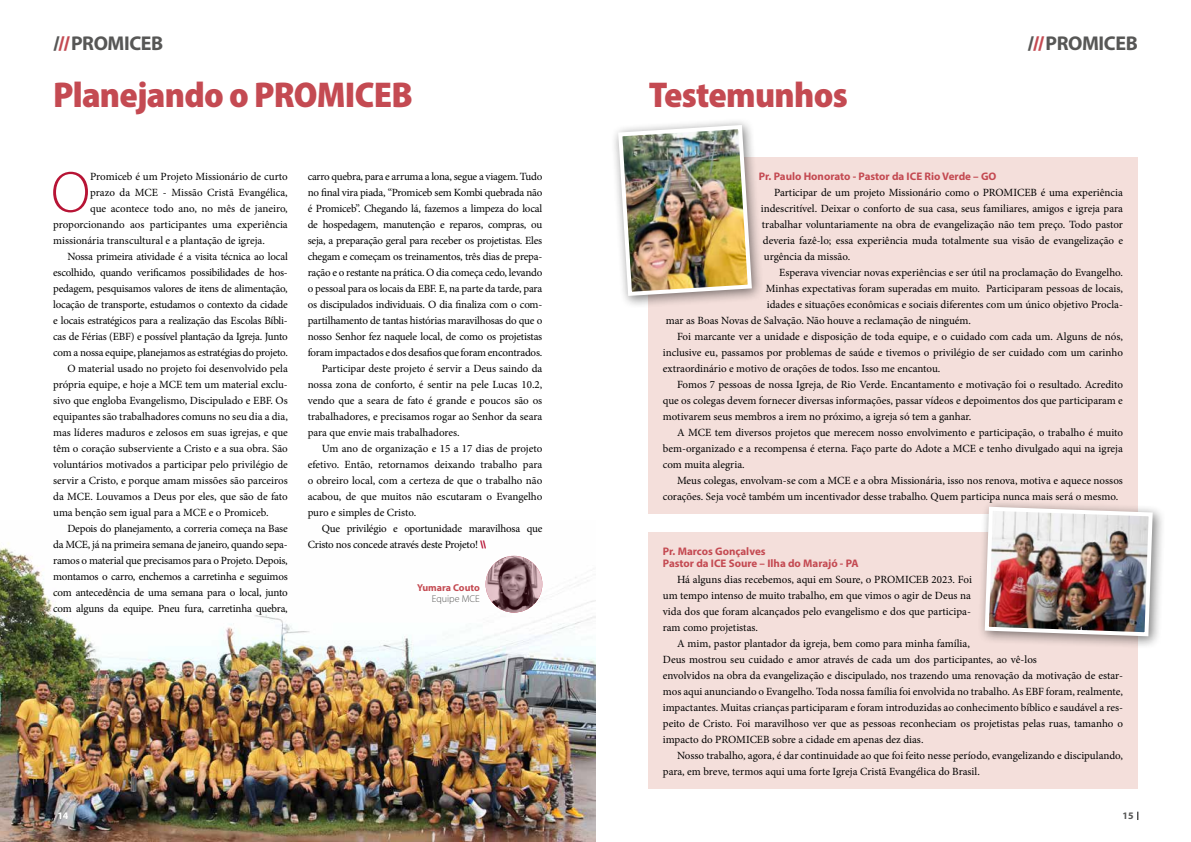
<style>
.page{position:relative;width:1191px;height:842px;background:#fff}
.page>*{position:absolute;margin:0;border:0;box-sizing:border-box;transform-origin:0 0}
.t1{font:300 58.5px "Myriad Pro";color:#b71435}
.t2{font:900 semi-condensed 36px "Myriad Pro";letter-spacing:-.02em;color:#c44a52}
.t3{font:700 20px "Myriad Pro";letter-spacing:-.02em;color:#575756}
.t4{font:11px/16px "Minion Pro";letter-spacing:-.005em;color:#000;text-align:justify}
.t5{font:700 11px/12px "Myriad Pro";color:#c44a52}
.t6{font:11px "Minion Pro";letter-spacing:-.025em;color:#000}
.t7{font:700 10px "Myriad Pro";color:#c44a52}
.t8{font:300 10px "Myriad Pro";color:#575756}
.t9{font:700 10px "Myriad Pro";color:#fff}
.t10{font:700 10px "Myriad Pro";color:#575756}
.s1{font-weight:900}
.s2{font-weight:900;color:#c44a52}
.s3{font-family:"Myriad Pro";font-weight:900;color:#b71435}
</style>
<div class="page">
<img style="left:0;top:543px;width:595px;height:299px">
<div style="left:648px;top:532px;width:489px;height:257px;background:#f4dfdb"></div>
<div style="left:648px;top:157px;width:489px;height:357px;background:#f4dfdb"></div>
<img style="left:485px;top:556px;width:57px;height:56px">
<div style="left:611px;top:118px;width:153px;height:190px;background:#000;opacity:.5"></div>
<img style="left:616px;top:123px;width:138px;height:175px">
<div style="left:977px;top:499px;width:188px;height:150px;background:#000;opacity:.5"></div>
<img style="left:982px;top:505px;width:172px;height:133px">
<h3 class="t3" style="left:53px;top:30px;width:112px"><span class="s1">/</span><span class="s2">//</span>PROMICEB</h3>
<h3 class="t3" style="left:1027px;top:30px;width:112px"><span class="s1">/</span><span class="s2">//</span>PROMICEB</h3>
<h2 class="t2" style="left:53px;top:71px;width:361px">Planejando o PROMICEB</h2>
<h2 class="t2" style="left:648px;top:71px;width:200px">Testemunhos</h2>
<h1 class="t1" style="left:51px;top:157px;width:41px">O</h1>
<p class="t4" style="left:90px;top:168px;width:199px">Promiceb é um Projeto Missionário de curto</p>
<p class="t4" style="left:90px;top:184px;width:199px">prazo da MCE - Missão Cristã Evangélica,</p>
<p class="t4" style="left:90px;top:200px;width:199px">que acontece todo ano, no mês de janeiro,</p>
<p class="t4" style="left:53px;top:216px;width:236px">proporcionando aos participantes uma experiência</p>
<p class="t4" style="left:53px;top:232px;width:213px">missionária transcultural e a plantação de igreja.</p>
<p class="t4" style="left:67px;top:248px;width:222px">Nossa primeira atividade é a visita técnica ao local</p>
<p class="t4" style="left:53px;top:264px;width:236px">escolhido, quando verificamos possibilidades de hos-</p>
<p class="t4" style="left:53px;top:280px;width:236px">pedagem, pesquisamos valores de itens de alimentação,</p>
<p class="t4" style="left:53px;top:296px;width:236px">locação de transporte, estudamos o contexto da cidade</p>
<p class="t4" style="left:53px;top:312px;width:236px">e locais estratégicos para a realização das Escolas Bíbli-</p>
<p class="t4" style="left:53px;top:328px;width:236px">cas de Férias (EBF) e possível plantação da Igreja. Junto</p>
<p class="t4" style="left:53px;top:344px;width:236px">com a nossa equipe, planejamos as estratégias do projeto.</p>
<p class="t4" style="left:67px;top:360px;width:222px">O material usado no projeto foi desenvolvido pela</p>
<p class="t4" style="left:53px;top:376px;width:236px">própria equipe, e hoje a MCE tem um material exclu-</p>
<p class="t4" style="left:53px;top:392px;width:236px">sivo que engloba Evangelismo, Discipulado e EBF. Os</p>
<p class="t4" style="left:53px;top:408px;width:236px">equipantes são trabalhadores comuns no seu dia a dia,</p>
<p class="t4" style="left:53px;top:424px;width:236px">mas líderes maduros e zelosos em suas igrejas, e que</p>
<p class="t4" style="left:53px;top:440px;width:236px">têm o coração subserviente a Cristo e a sua obra. São</p>
<p class="t4" style="left:53px;top:456px;width:236px">voluntários motivados a participar pelo privilégio de</p>
<p class="t4" style="left:53px;top:472px;width:236px">servir a Cristo, e porque amam missões são parceiros</p>
<p class="t4" style="left:53px;top:488px;width:236px">da MCE. Louvamos a Deus por eles, que são de fato</p>
<p class="t4" style="left:53px;top:504px;width:217px">uma benção sem igual para a MCE e o Promiceb.</p>
<p class="t4" style="left:67px;top:520px;width:222px">Depois do planejamento, a correria começa na Base</p>
<p class="t4" style="left:53px;top:536px;width:236px">da MCE, já na primeira semana de janeiro, quando sepa-</p>
<p class="t4" style="left:53px;top:552px;width:236px">ramos o material que precisamos para o Projeto. Depois,</p>
<p class="t4" style="left:53px;top:568px;width:236px">montamos o carro, enchemos a carretinha e seguimos</p>
<p class="t4" style="left:53px;top:584px;width:236px">com antecedência de uma semana para o local, junto</p>
<p class="t4" style="left:53px;top:600px;width:236px">com alguns da equipe. Pneu fura, carretinha quebra,</p>
<p class="t4" style="left:308px;top:168px;width:236px">carro quebra, para e arruma a lona, segue a viagem. Tudo</p>
<p class="t4" style="left:308px;top:184px;width:236px">no final vira piada, “Promiceb sem Kombi quebrada não</p>
<p class="t4" style="left:308px;top:200px;width:236px">é Promiceb”. Chegando lá, fazemos a limpeza do local</p>
<p class="t6" style="left:308px;top:217px;width:236px">de hospedagem, manutenção e reparos, compras, ou</p>
<p class="t4" style="left:308px;top:232px;width:236px">seja, a preparação geral para receber os projetistas. Eles</p>
<p class="t4" style="left:308px;top:248px;width:236px">chegam e começam os treinamentos, três dias de prepa-</p>
<p class="t4" style="left:308px;top:264px;width:236px">ração e o restante na prática. O dia começa cedo, levando</p>
<p class="t4" style="left:308px;top:280px;width:236px">o pessoal para os locais da EBF. E, na parte da tarde, para</p>
<p class="t4" style="left:308px;top:296px;width:236px">os discipulados individuais. O dia finaliza com o com-</p>
<p class="t4" style="left:308px;top:312px;width:236px">partilhamento de tantas histórias maravilhosas do que o</p>
<p class="t4" style="left:308px;top:328px;width:236px">nosso Senhor fez naquele local, de como os projetistas</p>
<p class="t4" style="left:308px;top:344px;width:236px">foram impactados e dos desafios que foram encontrados.</p>
<p class="t4" style="left:322px;top:361px;width:222px">Participar deste projeto é servir a Deus saindo da</p>
<p class="t4" style="left:308px;top:377px;width:236px">nossa zona de conforto, é sentir na pele Lucas 10.2,</p>
<p class="t4" style="left:308px;top:393px;width:236px">vendo que a seara de fato é grande e poucos são os</p>
<p class="t4" style="left:308px;top:409px;width:236px">trabalhadores, e precisamos rogar ao Senhor da seara</p>
<p class="t4" style="left:308px;top:425px;width:154px">para que envie mais trabalhadores.</p>
<p class="t4" style="left:322px;top:441px;width:222px">Um ano de organização e 15 a 17 dias de projeto</p>
<p class="t4" style="left:308px;top:457px;width:236px">efetivo. Então, retornamos deixando trabalho para</p>
<p class="t4" style="left:308px;top:473px;width:236px">o obreiro local, com a certeza de que o trabalho não</p>
<p class="t4" style="left:308px;top:489px;width:236px">acabou, de que muitos não escutaram o Evangelho</p>
<p class="t4" style="left:308px;top:505px;width:110px">puro e simples de Cristo.</p>
<p class="t4" style="left:322px;top:521px;width:222px">Que privilégio e oportunidade maravilhosa que</p>
<p class="t6" style="left:308px;top:537px;width:180px">Cristo nos concede através deste Projeto! <span class="s3">\\</span></p>
<p class="t7" style="left:417px;top:581px;width:64px">Yumara Couto</p>
<p class="t8" style="left:432px;top:592px;width:50px">Equipe MCE</p>
<p class="t5" style="left:759px;top:170px;width:239px">Pr. Paulo Honorato - Pastor da ICE Rio Verde – GO</p>
<p class="t4" style="left:761px;top:184px;width:364px;text-indent:13px">Participar de um projeto Missionário como o PROMICEB é uma experiência indescritível. Deixar o conforto de sua casa, seus familiares, amigos e igreja para trabalhar voluntariamente na obra de evangelização não tem preço. Todo pastor deveria fazê-lo; essa experiência muda totalmente sua visão de evangelização e urgência da missão.</p>
<p class="t4" style="left:779px;top:264px;width:345px">Esperava vivenciar novas experiências e ser útil na proclamação do Evangelho.</p>
<p class="t4" style="left:766px;top:280px;width:359px">Minhas expectativas foram superadas em muito. Participaram pessoas de locais,</p>
<p class="t4" style="left:767px;top:296px;width:358px">idades e situações econômicas e sociais diferentes com um único objetivo Procla-</p>
<p class="t4" style="left:666px;top:312px;width:307px">mar as Boas Novas de Salvação. Não houve a reclamação de ninguém.</p>
<p class="t4" style="left:677px;top:328px;width:447px">Foi marcante ver a unidade e disposição de toda equipe, e o cuidado com cada um. Alguns de nós,</p>
<p class="t4" style="left:663px;top:344px;width:462px">inclusive eu, passamos por problemas de saúde e tivemos o privilégio de ser cuidado com um carinho</p>
<p class="t4" style="left:663px;top:360px;width:279px">extraordinário e motivo de orações de todos. Isso me encantou.</p>
<p class="t4" style="left:677px;top:376px;width:447px">Fomos 7 pessoas de nossa Igreja, de Rio Verde. Encantamento e motivação foi o resultado. Acredito</p>
<p class="t4" style="left:663px;top:392px;width:461px">que os colegas devem fornecer diversas informações, passar vídeos e depoimentos dos que participaram e</p>
<p class="t4" style="left:663px;top:408px;width:310px">motivarem seus membros a irem no próximo, a igreja só tem a ganhar.</p>
<p class="t4" style="left:677px;top:424px;width:447px">A MCE tem diversos projetos que merecem nosso envolvimento e participação, o trabalho é muito</p>
<p class="t4" style="left:663px;top:440px;width:461px">bem-organizado e a recompensa é eterna. Faço parte do Adote a MCE e tenho divulgado aqui na igreja</p>
<p class="t4" style="left:663px;top:456px;width:83px">com muita alegria.</p>
<p class="t4" style="left:677px;top:472px;width:447px">Meus colegas, envolvam-se com a MCE e a obra Missionária, isso nos renova, motiva e aquece nossos</p>
<p class="t4" style="left:663px;top:488px;width:457px">corações. Seja você também um incentivador desse trabalho. Quem participa nunca mais será o mesmo.</p>
<p class="t5" style="left:663px;top:545px;width:197px">Pr. Marcos Gonçalves<br>Pastor da ICE Soure – Ilha do Marajó - PA</p>
<p class="t4" style="left:663px;top:571px;width:311px;text-indent:14px">Há alguns dias recebemos, aqui em Soure, o PROMICEB 2023. Foi um tempo intenso de muito trabalho, em que vimos o agir de Deus na vida dos que foram alcançados pelo evangelismo e dos que participa&shy;ram como projetistas.</p>
<p class="t4" style="left:663px;top:635px;width:462px;text-align:left;text-indent:14px">A mim, pastor plantador da igreja, bem como para minha família,<br>Deus mostrou seu cuidado e amor através de cada um dos participantes, ao vê-los<br>envolvidos na obra da evangelização e discipulado, nos trazendo uma renovação da motivação de estar&shy;mos aqui anunciando o Evangelho. Toda nossa família foi envolvida no trabalho. As EBF foram, realmente, impactantes. Muitas crianças participaram e foram introduzidas ao conhecimento bíblico e saudável a res&shy;peito de Cristo. Foi maravilhoso ver que as pessoas reconheciam os projetistas pelas ruas, tamanho o impacto do PROMICEB sobre a cidade em apenas dez dias.</p>
<p class="t4" style="left:663px;top:747px;width:461px;text-indent:14px">Nosso trabalho, agora, é dar continuidade ao que foi feito nesse período, evangelizando e discipulando, para, em breve, termos aqui uma forte Igreja Cristã Evangélica do Brasil.</p>
<p class="t9" style="left:57px;top:809px;width:13px">14</p>
<p class="t10" style="left:1122px;top:809px;width:13px">15</p>
</div>
